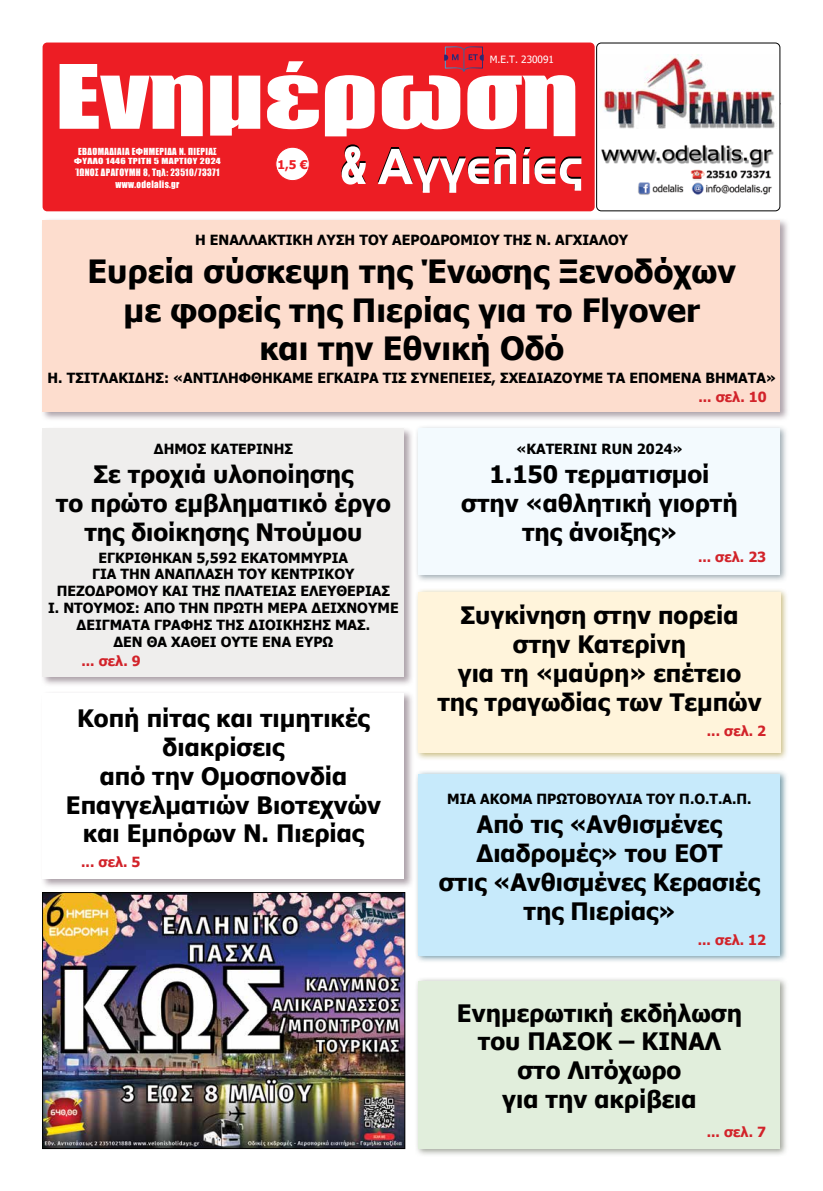
<style>
.page{position:relative;width:823px;height:1191px;background:#fff}
.page>*{position:absolute;margin:0;border:0;box-sizing:border-box;transform-origin:0 0}
.t1{font:700 32px/38.4px "Tahoma";color:#000;text-align:center}
.t2{font:700 24px/28.8px "Tahoma";color:#000;text-align:center}
.t3{font:700 14px/16.8px "Tahoma";color:#000;text-align:center}
.t4{font:700 14px "Tahoma";color:#d2232a}
.t5{font:700 12px "Tahoma";color:#ed1d24}
.t6{font:10px "Tahoma";color:#fff}
.t7{font:9.3px/11.7px "Impact";letter-spacing:.04em;color:#fff;text-align:center;scale:.96 1}
.t8{font:7.7px "Impact";letter-spacing:.03em;color:#fff;scale:1.27 1}
</style>
<div class="page">
<div style="left:43px;top:43px;width:551px;height:168px;background:#ed1d24;border-radius:5px"></div>
<svg style="left:341px;top:144px;width:240px;height:49px"></svg>
<img style="left:597px;top:142px;width:177px;height:55px">
<div style="left:595px;top:42px;width:185px;height:169px;border:1px solid #000;border-radius:5px"></div>
<img style="left:599px;top:55px;width:176px;height:74px">
<div style="left:414px;top:977px;width:374px;height:179px;background:#7e8476;opacity:.75"></div>
<div style="left:418px;top:981px;width:362px;height:167px;background:#e1eedc"></div>
<div style="left:414px;top:424px;width:374px;height:158px;background:#7b8d97;opacity:.75"></div>
<div style="left:418px;top:428px;width:361px;height:146px;background:#f3fafe"></div>
<div style="left:41px;top:691px;width:373px;height:197px;background:#92838d;opacity:.75"></div>
<div style="left:43px;top:693px;width:361px;height:185px;background:#fff"></div>
<div style="left:41px;top:426px;width:373px;height:261px;background:#92838d;opacity:.75"></div>
<div style="left:43px;top:428px;width:361px;height:248px;background:#efeeed"></div>
<div style="left:40px;top:218px;width:750px;height:204px;background:#92838d;opacity:.75"></div>
<div style="left:42px;top:220px;width:738px;height:192px;background:#fdddce"></div>
<div style="left:414px;top:770px;width:374px;height:193px;background:#437689;opacity:.75"></div>
<div style="left:418px;top:774px;width:362px;height:181px;background:#c7eafb"></div>
<div style="left:414px;top:588px;width:374px;height:172px;background:#937800;opacity:.5"></div>
<div style="left:418px;top:591px;width:362px;height:161px;background:#fff4db"></div>
<div style="left:276px;top:147px;width:33px;height:34px;background:#fff;border-radius:50%"></div>
<div style="left:275px;top:147px;width:34px;height:34px;border:1px solid #ed1d24;border-radius:50%"></div>
<svg style="left:60px;top:46px;width:515px;height:90px"></svg>
<img style="left:44px;top:894px;width:359px;height:253px">
<div style="left:42px;top:892px;width:363px;height:257px;border:1px solid #000"></div>
<p class="t7" style="left:78px;top:145px;width:146px">ΕΒΔΟΜΑΔΙΑΙΑ ΕΦΗΜΕΡΙΔΑ Ν. ΠΙΕΡΙΑΣ</p>
<p class="t8" style="left:74px;top:155px;width:117px">ΦΥΛΛΟ 1446 ΤΡΙΤΗ 5 ΜΑΡΤΙΟΥ 2024</p>
<p class="t7" style="left:75px;top:166px;width:152px">ΊΩΝΟΣ ΔΡΑΓΟYΜΗ 8, Tηλ: 23510/73371 www.odelalis.gr</p>
<p class="t5" style="left:277px;top:156px;width:32px">1,5 €</p>
<p class="t6" style="left:489px;top:52px;width:66px">Μ.Ε.Τ. 230091</p>
<p class="t3" style="left:195px;top:232px;width:434px">Η ΕΝΑΛΛΑΚΤΙΚΗ ΛΥΣΗ ΤΟΥ ΑΕΡΟΔΡΟΜΙΟΥ ΤΗΣ Ν. ΑΓΧΙΑΛΟΥ</p>
<h1 class="t1" style="left:87px;top:254px;width:649px">Ευρεία σύσκεψη της Ένωσης Ξενοδόχων με φορείς της Πιερίας για το Flyover<br>και την Εθνική Οδό</h1>
<p class="t3" style="left:48px;top:370px;width:729px">Η. ΤΣΙΤΛΑΚΙΔΗΣ: «ΑΝΤΙΛΗΦΘΗΚΑΜΕ ΕΓΚΑΙΡΑ ΤΙΣ ΣΥΝΕΠΕΙΕΣ, ΣΧΕΔΙΑΖΟΥΜΕ ΤΑ ΕΠΟΜΕΝΑ ΒΗΜΑΤΑ»</p>
<p class="t3" style="left:154px;top:441px;width:141px">ΔΗΜΟΣ ΚΑΤΕΡΙΝΗΣ</p>
<p class="t2" style="left:56px;top:461px;width:336px">Σε τροχιά υλοποίησης<br>το πρώτο εμβληματικό έργο της διοίκησης Ντούμου</p>
<p class="t3" style="left:48px;top:549px;width:352px">ΕΓΚΡΙΘΗΚΑΝ 5,592 ΕΚΑΤΟΜΜΥΡΙΑ<br>ΓΙΑ ΤΗΝ ΑΝΑΠΛΑΣΗ ΤΟΥ ΚΕΝΤΡΙΚΟΥ ΠΕΖΟΔΡΟΜΟΥ ΚΑΙ ΤΗΣ ΠΛΑΤΕΙΑΣ ΕΛΕΥΘΕΡΙΑΣ<br>Ι. ΝΤΟΥΜΟΣ: ΑΠΟ ΤΗΝ ΠΡΩΤΗ ΜΕΡΑ ΔΕΙΧΝΟΥΜΕ ΔΕΙΓΜΑΤΑ ΓΡΑΦΗΣ ΤΗΣ ΔΙΟΙΚΗΣΗΣ ΜΑΣ.<br>ΔΕΝ ΘΑ ΧΑΘΕΙ ΟΥΤΕ ΕΝΑ ΕΥΡΩ</p>
<p class="t4" style="left:81px;top:651px;width:61px">... σελ. 9</p>
<p class="t2" style="left:66px;top:705px;width:316px">Κοπή πίτας και τιμητικές διακρίσεις<br>από την Ομοσπονδία<br>Επαγγελματιών Βιοτεχνών και Εμπόρων Ν. Πιερίας</p>
<p class="t4" style="left:81px;top:852px;width:61px">... σελ. 5</p>
<p class="t4" style="left:698px;top:387px;width:70px">... σελ. 10</p>
<p class="t3" style="left:516px;top:441px;width:167px">«KATERINI RUN 2024»</p>
<p class="t2" style="left:461px;top:461px;width:278px">1.150 τερματισμοί στην «αθλητική γιορτή της άνοιξης»</p>
<p class="t4" style="left:697px;top:547px;width:70px">... σελ. 23</p>
<p class="t2" style="left:437px;top:602px;width:325px">Συγκίνηση στην πορεία στην Κατερίνη<br>για τη «μαύρη» επέτειο της τραγωδίας των Τεμπών</p>
<p class="t4" style="left:706px;top:721px;width:61px">... σελ. 2</p>
<p class="t3" style="left:447px;top:791px;width:306px">ΜΙΑ ΑΚΟΜΑ ΠΡΩΤΟΒΟΥΛΙΑ ΤΟΥ Π.Ο.Τ.Α.Π.</p>
<p class="t2" style="left:438px;top:811px;width:322px">Από τις «Ανθισμένες<br>Διαδρομές» του ΕΟΤ<br>στις «Ανθισμένες Κερασιές της Πιερίας»</p>
<p class="t4" style="left:697px;top:929px;width:70px">... σελ. 12</p>
<p class="t2" style="left:456px;top:999px;width:286px">Ενημερωτική εκδήλωση του ΠΑΣΟΚ – ΚΙΝΑΛ στο Λιτόχωρο<br>για την ακρίβεια</p>
<p class="t4" style="left:706px;top:1122px;width:61px">... σελ. 7</p>
</div>
